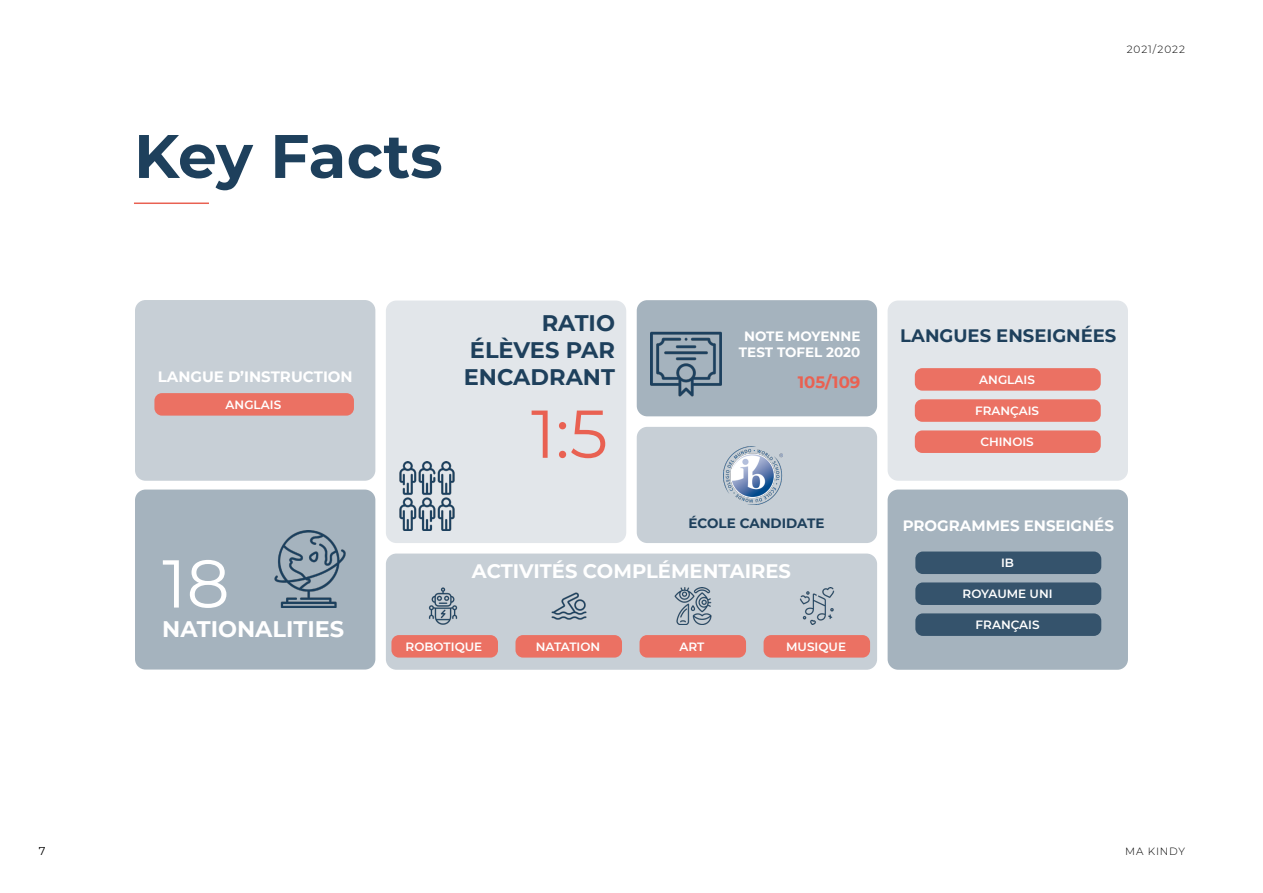
<style>
.page{position:relative;width:1263px;height:893px;background:#fff}
.page>*{position:absolute;margin:0;border:0;box-sizing:border-box;transform-origin:0 0}
.t1{font:67.5px "Montserrat";color:#e96152}
.t2{font:67.5px "Montserrat";color:#fff}
.Titre{font:700 61.35px "Montserrat";letter-spacing:-.005em;color:#1e405c}
.t3{font:700 22.5px/27px "Montserrat";color:#1e405c;text-align:justify}
.t4{font:700 22.5px "Montserrat";color:#fff}
.t5{font:700 19.5px "Montserrat";color:#fff}
.t6{font:700 18px "Montserrat";color:#1e405c}
.t7{font:700 16.5px "Montserrat";color:#e96152}
.t8{font:700 15px "Montserrat";color:#fff}
.t9{font:700 13.5px "Montserrat";color:#fff}
.t10{font:700 13.5px "Montserrat";color:#1e405c}
.t11{font:600 12px "Montserrat";color:#fff}
.t12{font:11.4px "Montserrat";color:#000}
.t13{font:300 10.5px "Montserrat";letter-spacing:.085em;color:#000}
</style>
<div class="page">
<div style="left:135px;top:300px;width:240px;height:181px;background:#c7cfd6;border-radius:10px"></div>
<div style="left:637px;top:300px;width:240px;height:116px;background:#a5b3be;border-radius:10px"></div>
<div style="left:637px;top:427px;width:240px;height:116px;background:#c7cfd6;border-radius:10px"></div>
<div style="left:888px;top:490px;width:240px;height:180px;background:#a5b3be;border-radius:10px"></div>
<div style="left:888px;top:301px;width:240px;height:180px;background:#e2e6ea;border-radius:10px"></div>
<div style="left:386px;top:301px;width:240px;height:242px;background:#e2e6ea;border-radius:10px"></div>
<div style="left:135px;top:490px;width:240px;height:179px;background:#a5b3be;border-radius:10px"></div>
<div style="left:386px;top:554px;width:491px;height:116px;background:#c7cfd6;border-radius:10px"></div>
<div style="left:154px;top:393px;width:200px;height:23px;background:#eb7163;border-radius:8px"></div>
<div style="left:391px;top:635px;width:107px;height:23px;background:#eb7163;border-radius:8px"></div>
<div style="left:515px;top:635px;width:107px;height:23px;background:#eb7163;border-radius:8px"></div>
<div style="left:639px;top:635px;width:107px;height:23px;background:#eb7163;border-radius:8px"></div>
<div style="left:763px;top:635px;width:107px;height:23px;background:#eb7163;border-radius:8px"></div>
<div style="left:915px;top:368px;width:186px;height:23px;background:#eb7163;border-radius:8px"></div>
<div style="left:915px;top:399px;width:186px;height:23px;background:#eb7163;border-radius:8px"></div>
<div style="left:915px;top:430px;width:186px;height:23px;background:#eb7163;border-radius:8px"></div>
<div style="left:915px;top:551px;width:186px;height:23px;background:#35536c;border-radius:8px"></div>
<div style="left:915px;top:582px;width:186px;height:23px;background:#35536c;border-radius:8px"></div>
<div style="left:915px;top:613px;width:186px;height:23px;background:#35536c;border-radius:8px"></div>
<img style="left:723px;top:446px;width:60px;height:59px">
<img style="left:674px;top:587px;width:37px;height:38px">
<img style="left:800px;top:587px;width:35px;height:38px">
<img style="left:428px;top:587px;width:30px;height:38px">
<img style="left:551px;top:592px;width:36px;height:28px">
<img style="left:274px;top:530px;width:72px;height:77px">
<img style="left:650px;top:331px;width:71px;height:66px">
<img style="left:399px;top:461px;width:56px;height:69px">
<hr style="left:134px;top:203px;width:75px;height:1px;background:#e96152">
<p class="Titre" style="left:134px;top:112px;width:310px">Key Facts</p>
<p class="t13" style="left:1127px;top:42px;width:60px">2021/2022</p>
<p class="t8" style="left:158px;top:366px;width:196px">LANGUE D’INSTRUCTION</p>
<p class="t11" style="left:226px;top:396px;width:57px">ANGLAIS</p>
<p class="t2" style="left:162px;top:537px;width:69px">18</p>
<p class="t4" style="left:162px;top:613px;width:184px">NATIONALITIES</p>
<p class="t3" style="left:464px;top:309px;width:153px;text-indent:78px">RATIO ÉLÈVES PAR ENCADRANT</p>
<p class="t1" style="left:531px;top:387px;width:78px">1:5</p>
<p class="t9" style="left:744px;top:326px;width:118px">NOTE MOYENNE</p>
<p class="t6" style="left:900px;top:323px;width:218px">LANGUES ENSEIGNÉES</p>
<p class="t9" style="left:739px;top:342px;width:123px">TEST TOFEL 2020</p>
<p class="t7" style="left:798px;top:370px;width:64px">105/109</p>
<p class="t11" style="left:979px;top:371px;width:57px">ANGLAIS</p>
<p class="t11" style="left:975px;top:402px;width:66px">FRANÇAIS</p>
<p class="t11" style="left:980px;top:433px;width:55px">CHINOIS</p>
<p class="t10" style="left:688px;top:514px;width:137px">ÉCOLE CANDIDATE</p>
<p class="t5" style="left:472px;top:557px;width:321px">ACTIVITÉS COMPLÉMENTAIRES</p>
<p class="t11" style="left:406px;top:638px;width:78px">ROBOTIQUE</p>
<p class="t11" style="left:536px;top:638px;width:66px">NATATION</p>
<p class="t11" style="left:680px;top:638px;width:26px">ART</p>
<p class="t11" style="left:786px;top:638px;width:61px">MUSIQUE</p>
<p class="t8" style="left:903px;top:515px;width:213px">PROGRAMMES ENSEIGNÉS</p>
<p class="t11" style="left:1001px;top:554px;width:14px">IB</p>
<p class="t11" style="left:962px;top:585px;width:92px">ROYAUME UNI</p>
<p class="t11" style="left:975px;top:616px;width:66px">FRANÇAIS</p>
<p class="t12" style="left:39px;top:843px;width:8px">7</p>
<p class="t13" style="left:1125px;top:844px;width:62px">MA KINDY</p>
</div>
